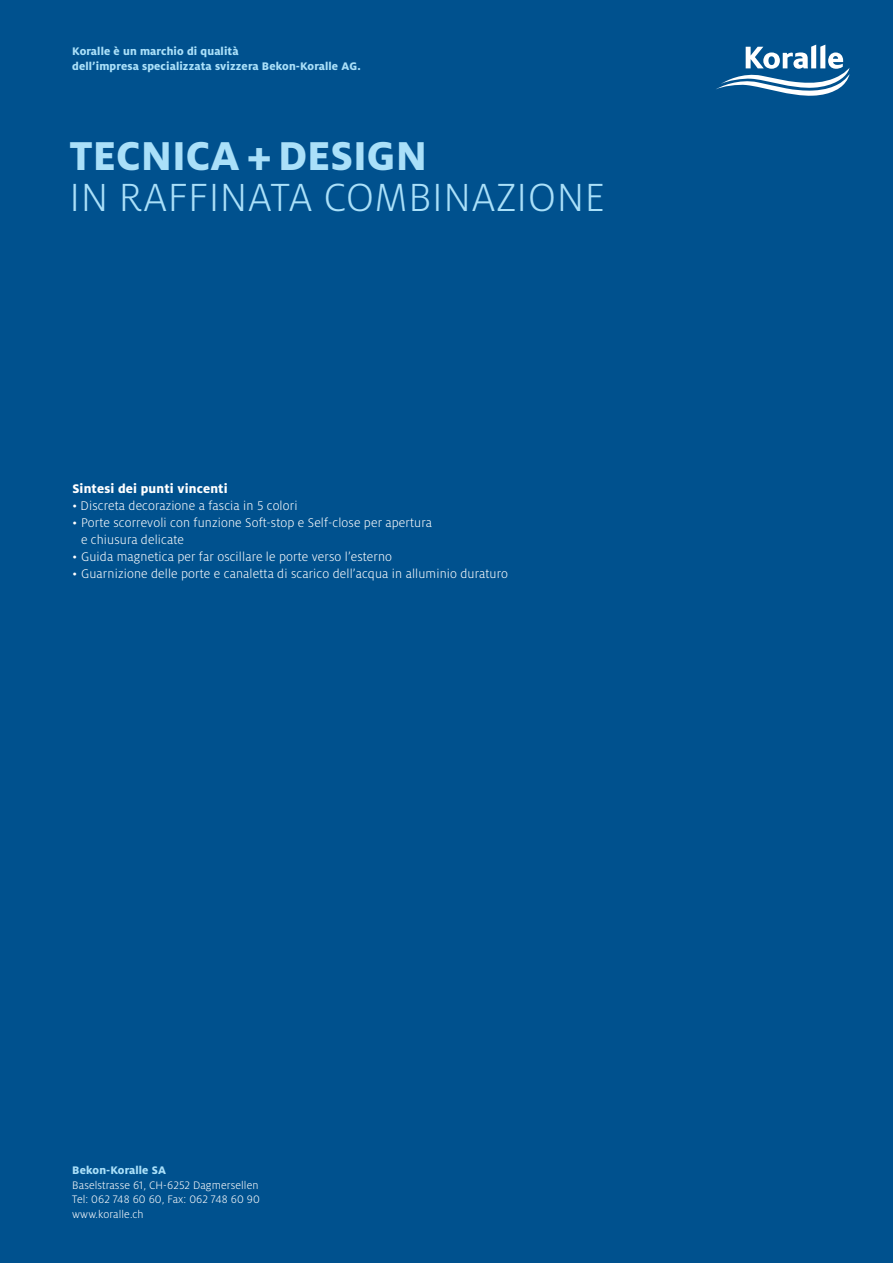
<style>
.page{position:relative;width:893px;height:1263px;background:#00518e}
.page>*{position:absolute;margin:0;border:0;box-sizing:border-box;transform-origin:0 0}
.t1{font:800 44.7px "Milo OT";color:#aae0f9}
.t2{font:300 43.5px "Milo OT";letter-spacing:.01em;color:#aae0f9}
.t3{font:300 13.8px/17px "Milo OT";letter-spacing:.01em;color:#fff}
.t4{font:800 13.8px "Milo OT";letter-spacing:.01em;color:#fff}
.t5{font:800 12.15px/14.9px "Milo OT";letter-spacing:.01em;color:#aae0f9}
.t6{font:300 12px/14.9px "Milo OT";letter-spacing:.01em;color:#fff;text-align:justify}
</style>
<div class="page">
<svg style="left:716px;top:45px;width:133px;height:51px"></svg>
<p class="t5" style="left:72px;top:44px;width:290px">Koralle è un marchio di qualità<br>dell’impresa specializzata svizzera Bekon-Koralle AG.</p>
<h1 class="t1" style="left:70px;top:131px;width:359px">TECNICA +DESIGN</h1>
<h2 class="t2" style="left:70px;top:174px;width:537px">IN RAFFINATA COMBINAZIONE</h2>
<p class="t4" style="left:72px;top:481px;width:157px">Sintesi dei punti vincenti</p>
<p class="t3" style="left:72px;top:498px;width:227px">• Discreta decorazione a fascia in 5 colori</p>
<p class="t3" style="left:81px;top:515px;width:352px;text-indent:-9px">• Porte scorrevoli con funzione Soft-stop e Self-close per apertura e chiusura delicate</p>
<p class="t3" style="left:72px;top:549px;width:321px">• Guida magnetica per far oscillare le porte verso l’esterno</p>
<p class="t3" style="left:72px;top:566px;width:437px">• Guarnizione delle porte e canaletta di scarico dell’acqua in alluminio duraturo</p>
<p class="t5" style="left:72px;top:1162px;width:95px">Bekon-Koralle SA</p>
<p class="t6" style="left:72px;top:1177px;width:189px">Baselstrasse 61, CH-6252 Dagmersellen Tel: 062 748 60 60, Fax: 062 748 60 90 www.koralle.ch</p>
</div>
